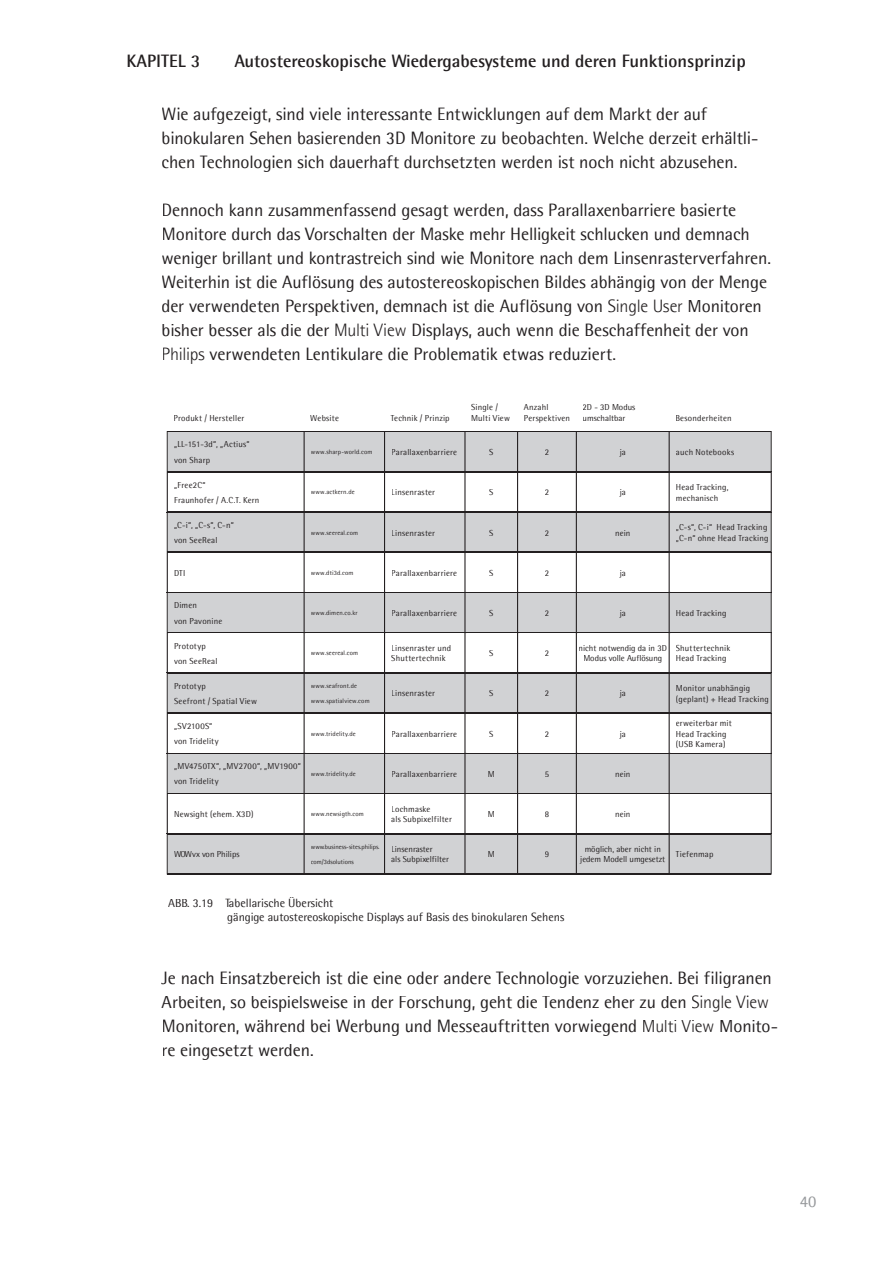
<style>
.page{position:relative;width:893px;height:1263px;background:#fff}
.page>*{position:absolute;margin:0;border:0;box-sizing:border-box;transform-origin:0 0}
.t1{font:18px/24px "Agfa Rotis Semisans";letter-spacing:-.005em;color:#231f20}
.t2{font:700 18px "Agfa Rotis Semisans";color:#231f20}
.t3{font:16.5px "Agfa Rotis Semisans";color:#97999c}
.t4{font:12px/13.5px "Agfa Rotis Semisans";color:#231f20}
.t5{font:8.7px/10.5px "Agfa Rotis Semisans";letter-spacing:.02em;color:#231f20}
.t6{font:8.7px/10.5px "Agfa Rotis Semisans";color:#231f20}
.t7{font:6.6px "Agfa Rotis Semisans";letter-spacing:.02em;color:#231f20}
.t8{font:6.6px "Agfa Rotis Semisans";color:#231f20}
.s1{font-weight:300}
</style>
<div class="page">
<svg style="left:167px;top:431px;width:605px;height:444px"></svg>
<div style="left:392px;top:449px;width:65px;height:6px;background:#d1d2d4"></div>
<div style="left:392px;top:529px;width:43px;height:7px;background:#d1d2d4"></div>
<div style="left:392px;top:610px;width:65px;height:6px;background:#d1d2d4"></div>
<div style="left:392px;top:690px;width:43px;height:6px;background:#d1d2d4"></div>
<div style="left:392px;top:771px;width:65px;height:6px;background:#d1d2d4"></div>
<div style="left:392px;top:846px;width:41px;height:6px;background:#d1d2d4"></div>
<div style="left:392px;top:856px;width:57px;height:8px;background:#d1d2d4"></div>
<div style="left:311px;top:450px;width:61px;height:6px;background:#d1d2d4"></div>
<div style="left:311px;top:530px;width:47px;height:5px;background:#d1d2d4"></div>
<hr style="left:311px;top:611px;width:47px;height:4px;background:#d1d2d4">
<div style="left:311px;top:683px;width:46px;height:5px;background:#d1d2d4"></div>
<div style="left:311px;top:699px;width:58px;height:5px;background:#d1d2d4"></div>
<div style="left:311px;top:771px;width:44px;height:6px;background:#d1d2d4"></div>
<div style="left:311px;top:844px;width:68px;height:6px;background:#d1d2d4"></div>
<div style="left:311px;top:859px;width:43px;height:6px;background:#d1d2d4"></div>
<div style="left:174px;top:441px;width:76px;height:7px;background:#d1d2d4"></div>
<div style="left:174px;top:457px;width:36px;height:7px;background:#d1d2d4"></div>
<div style="left:174px;top:522px;width:59px;height:7px;background:#d1d2d4"></div>
<div style="left:174px;top:537px;width:43px;height:6px;background:#d1d2d4"></div>
<div style="left:175px;top:602px;width:22px;height:6px;background:#d1d2d4"></div>
<div style="left:174px;top:618px;width:48px;height:6px;background:#d1d2d4"></div>
<div style="left:175px;top:683px;width:11px;height:6px;background:#d1d2d4"></div>
<div style="left:187px;top:683px;width:19px;height:8px;background:#d1d2d4"></div>
<div style="left:174px;top:698px;width:12px;height:6px;background:#d1d2d4"></div>
<div style="left:187px;top:697px;width:70px;height:9px;background:#d1d2d4"></div>
<div style="left:174px;top:763px;width:126px;height:7px;background:#d1d2d4"></div>
<div style="left:174px;top:778px;width:45px;height:8px;background:#d1d2d4"></div>
<div style="left:174px;top:851px;width:41px;height:6px;background:#d1d2d4"></div>
<div style="left:218px;top:851px;width:21px;height:8px;background:#d1d2d4"></div>
<p class="t2" style="left:126px;top:50px;width:76px">KAPITEL 3</p>
<p class="t2" style="left:234px;top:50px;width:513px">Autostereoskopische Wiedergabesysteme und deren Funktionsprinzip</p>
<p class="t1" style="left:162px;top:102px;width:598px">Wie aufgezeigt, sind viele interessante Entwicklungen auf dem Markt der auf binokularen Sehen basierenden 3D Monitore zu beobachten. Welche derzeit erhältli&shy;chen Technologien sich dauerhaft durchsetzten werden ist noch nicht abzusehen.</p>
<p class="t1" style="left:162px;top:198px;width:611px">Dennoch kann zusammenfassend gesagt werden, dass Parallaxenbarriere basierte Monitore durch das Vorschalten der Maske mehr Helligkeit schlucken und demnach weniger brillant und kontrastreich sind wie Monitore nach dem Linsenrasterverfahren.<br>Weiterhin ist die Auflösung des autostereoskopischen Bildes abhängig von der Menge der verwendeten Perspektiven, demnach ist die Auflösung von <span class="s1">Single User</span> Monitoren bisher besser als die der <span class="s1">Multi View</span> Displays, auch wenn die Beschaffenheit der von <span class="s1">Philips</span> verwendeten Lentikulare die Problematik etwas reduziert.</p>
<p class="t5" style="left:173px;top:413px;width:72px">Produkt / Hersteller</p>
<p class="t5" style="left:174px;top:437px;width:77px;line-height:15.3px">„LL-151-3d“, „Actius“ von Sharp</p>
<p class="t5" style="left:174px;top:477px;width:87px;line-height:15.3px">„Free2C“<br>Fraunhofer / A.C.T. Kern</p>
<p class="t5" style="left:174px;top:517px;width:61px;line-height:15.3px">„C-i“, „C-s“, C-n“ von SeeReal</p>
<p class="t5" style="left:174px;top:567px;width:13px">DTI</p>
<p class="t5" style="left:174px;top:598px;width:50px;line-height:15.3px">Dimen<br>von Pavonine</p>
<p class="t5" style="left:174px;top:638px;width:45px;line-height:15.3px">Prototyp von SeeReal</p>
<p class="t5" style="left:174px;top:678px;width:84px;line-height:15.3px">Prototyp<br>Seefront / Spatial View</p>
<p class="t5" style="left:174px;top:718px;width:46px;line-height:15.3px">„SV2100S“ von Tridelity</p>
<p class="t5" style="left:174px;top:758px;width:128px;line-height:15.3px">„MV4750TX“, „MV2700“, „MV1900“ von Tridelity</p>
<p class="t5" style="left:174px;top:809px;width:81px">Newsight (ehem. X3D)</p>
<p class="t6" style="left:174px;top:849px;width:67px">WOWvx von Philips</p>
<p class="t5" style="left:310px;top:413px;width:30px">Website</p>
<p class="t7" style="left:311px;top:448px;width:63px">www.sharp-world.com</p>
<p class="t7" style="left:311px;top:488px;width:45px">www.actkern.de</p>
<p class="t7" style="left:311px;top:528px;width:49px">www.seereal.com</p>
<p class="t7" style="left:311px;top:569px;width:44px">www.dti3d.com</p>
<p class="t7" style="left:311px;top:609px;width:48px">www.dimen.co.kr</p>
<p class="t7" style="left:311px;top:649px;width:49px">www.seereal.com</p>
<p class="t7" style="left:311px;top:682px;width:48px">www.seafront.de</p>
<p class="t7" style="left:311px;top:697px;width:60px">www.spatialview.com</p>
<p class="t7" style="left:311px;top:729px;width:46px">www.tridelity.de</p>
<p class="t7" style="left:311px;top:770px;width:46px">www.tridelity.de</p>
<p class="t7" style="left:311px;top:810px;width:55px">www.newsigth.com</p>
<p class="t8" style="left:311px;top:842px;width:70px">www.business-sites.philips.</p>
<p class="t8" style="left:311px;top:858px;width:44px">com/3dsolutions</p>
<p class="t5" style="left:391px;top:413px;width:60px">Technik / Prinzip</p>
<p class="t5" style="left:391px;top:447px;width:67px">Parallaxenbarriere</p>
<p class="t5" style="left:391px;top:487px;width:45px">Linsenraster</p>
<p class="t5" style="left:391px;top:527px;width:45px">Linsenraster</p>
<p class="t5" style="left:391px;top:567px;width:67px">Parallaxenbarriere</p>
<p class="t5" style="left:391px;top:608px;width:67px">Parallaxenbarriere</p>
<p class="t5" style="left:391px;top:643px;width:61px">Linsenraster und<br>Shuttertechnik</p>
<p class="t5" style="left:391px;top:688px;width:45px">Linsenraster</p>
<p class="t5" style="left:391px;top:728px;width:67px">Parallaxenbarriere</p>
<p class="t5" style="left:391px;top:768px;width:67px">Parallaxenbarriere</p>
<p class="t5" style="left:391px;top:803px;width:62px">Lochmaske<br>als Subpixelfilter</p>
<p class="t6" style="left:391px;top:844px;width:59px">Linsenraster<br>als Subpixelfilter</p>
<p class="t5" style="left:471px;top:402px;width:40px">Single /<br>Multi View</p>
<p class="t5" style="left:489px;top:447px;width:6px">S</p>
<p class="t5" style="left:489px;top:487px;width:6px">S</p>
<p class="t5" style="left:489px;top:527px;width:6px">S</p>
<p class="t5" style="left:489px;top:567px;width:6px">S</p>
<p class="t5" style="left:489px;top:608px;width:6px">S</p>
<p class="t5" style="left:489px;top:648px;width:6px">S</p>
<p class="t5" style="left:489px;top:688px;width:6px">S</p>
<p class="t5" style="left:489px;top:728px;width:6px">S</p>
<p class="t5" style="left:488px;top:768px;width:8px">M</p>
<p class="t5" style="left:488px;top:809px;width:8px">M</p>
<p class="t5" style="left:488px;top:849px;width:8px">M</p>
<p class="t5" style="left:524px;top:402px;width:48px">Anzahl<br>Perspektiven</p>
<p class="t5" style="left:545px;top:447px;width:6px">2</p>
<p class="t5" style="left:545px;top:487px;width:6px">2</p>
<p class="t5" style="left:545px;top:527px;width:6px">2</p>
<p class="t5" style="left:545px;top:567px;width:6px">2</p>
<p class="t5" style="left:545px;top:608px;width:6px">2</p>
<p class="t5" style="left:545px;top:648px;width:6px">2</p>
<p class="t5" style="left:545px;top:688px;width:6px">2</p>
<p class="t5" style="left:545px;top:728px;width:6px">2</p>
<p class="t5" style="left:545px;top:768px;width:6px">5</p>
<p class="t5" style="left:545px;top:809px;width:6px">8</p>
<p class="t5" style="left:545px;top:849px;width:6px">9</p>
<p class="t6" style="left:582px;top:402px;width:54px">2D - 3D Modus umschaltbar</p>
<p class="t5" style="left:620px;top:447px;width:8px">ja</p>
<p class="t5" style="left:620px;top:487px;width:8px">ja</p>
<p class="t5" style="left:615px;top:527px;width:17px">nein</p>
<p class="t5" style="left:620px;top:567px;width:8px">ja</p>
<p class="t5" style="left:620px;top:608px;width:8px">ja</p>
<p class="t6" style="left:579px;top:643px;width:90px;text-align:center">nicht notwendig da in 3D<br>Modus volle Auflösung</p>
<p class="t5" style="left:620px;top:688px;width:8px">ja</p>
<p class="t5" style="left:620px;top:728px;width:8px">ja</p>
<p class="t5" style="left:615px;top:768px;width:17px">nein</p>
<p class="t5" style="left:615px;top:809px;width:17px">nein</p>
<p class="t6" style="left:580px;top:844px;width:86px;text-align:center">möglich, aber nicht in jedem Modell umgesetzt</p>
<p class="t5" style="left:675px;top:413px;width:58px">Besonderheiten</p>
<p class="t5" style="left:676px;top:447px;width:60px">auch Notebooks</p>
<p class="t5" style="left:676px;top:482px;width:54px">Head Tracking, mechanisch</p>
<p class="t5" style="left:676px;top:522px;width:94px">„C-s“, C-i“ Head Tracking „C-n“ ohne Head Tracking</p>
<p class="t5" style="left:676px;top:608px;width:52px">Head Tracking</p>
<p class="t5" style="left:676px;top:643px;width:56px">Shuttertechnik<br>Head Tracking</p>
<p class="t5" style="left:676px;top:683px;width:94px">Monitor unabhängig (geplant) + Head Tracking</p>
<p class="t5" style="left:676px;top:718px;width:57px">erweiterbar mit<br>Head Tracking (USB Kamera)</p>
<p class="t5" style="left:676px;top:849px;width:39px">Tiefenmap</p>
<p class="t4" style="left:227px;top:896px;width:339px;text-indent:-59px">ABB. 3.19 Tabellarische Übersicht<br>gängige autostereoskopische Displays auf Basis des binokularen Sehens</p>
<p class="t1" style="left:162px;top:966px;width:618px">Je nach Einsatzbereich ist die eine oder andere Technologie vorzuziehen. Bei filigranen Arbeiten, so beispielsweise in der Forschung, geht die Tendenz eher zu den <span class="s1">Single View </span>Monitoren, während bei Werbung und Messeauftritten vorwiegend <span class="s1">Multi View</span> Monito&shy;re eingesetzt werden.</p>
<p class="t3" style="left:800px;top:1191px;width:18px">40</p>
</div>
